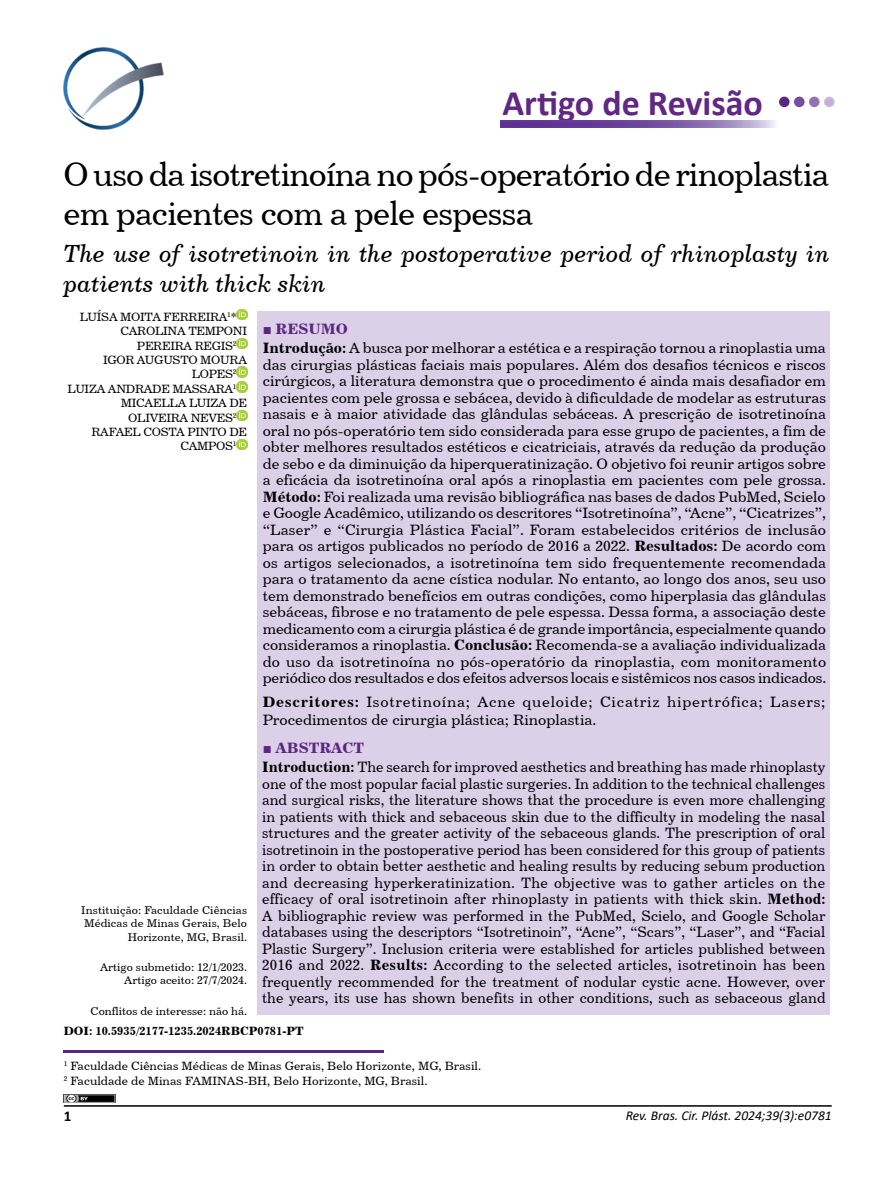
<style>
.page{position:relative;width:893px;height:1191px;background:#fff}
.page>*{position:absolute;margin:0;border:0;box-sizing:border-box;transform-origin:0 0}
.t1{font:700 36px "Calibri";color:#602883}
.t2{font:33.75px/39px "Century 731 BT Roman A";letter-spacing:-.03em;color:#000}
.t3{font:24.75px/29.7px "Century 731 BT Italic A";color:#000}
.t4{font:15px/16.5px "Century 731 BT Roman A";color:#000;text-align:justify}
.t5{font:15px/16.5px "Century 731 BT Roman A";color:#000;text-align:justify;scale:.95 1}
.t6{font:15px/18px "Century 731 BT Roman A";letter-spacing:.05em;color:#000}
.t7{font:15px "Century 731 BT Bold A";color:#5c2783}
.t8{font:700 15px "Calibri";color:#000}
.t9{font:italic 13.5px "Calibri";color:#000}
.t10{font:12px "Century 731 BT Roman A";letter-spacing:-.025em;color:#000}
.t11{font:12px/15px "Century 731 BT Roman A";color:#000}
.t12{font:12px "Century 731 BT Bold A";color:#000}
.t13{font:11.25px/13.5px "Century 731 BT Roman A";letter-spacing:.01em;color:#000;text-align:right}
.s1{font-family:"Times New Roman";font-weight:700}
.s2{font-family:"Century 731 BT Bold A"}
</style>
<div class="page">
<hr style="left:64px;top:1105px;width:768px;height:1px;background:#000">
<svg style="left:236px;top:309px;width:11px;height:11px"></svg>
<svg style="left:236px;top:338px;width:11px;height:11px"></svg>
<svg style="left:236px;top:367px;width:11px;height:25px"></svg>
<svg style="left:236px;top:410px;width:11px;height:11px"></svg>
<svg style="left:236px;top:439px;width:11px;height:10px"></svg>
<img style="left:63px;top:47px;width:101px;height:82px">
<div style="left:258px;top:312px;width:572px;height:703px;background:#dbd0e7"></div>
<hr style="left:64px;top:1050px;width:320px;height:2px;background:#5c2783">
<img style="left:64px;top:1094px;width:51px;height:9px">
<img style="left:501px;top:121px;width:275px;height:7px">
<div style="left:780px;top:97px;width:9px;height:9px;background:#5c2783;border-radius:50%"></div>
<div style="left:779px;top:97px;width:11px;height:10px;border:2px solid #5c2783;border-radius:50%"></div>
<div style="left:795px;top:97px;width:9px;height:9px;background:#7551a1;border-radius:50%"></div>
<div style="left:794px;top:97px;width:11px;height:10px;border:2px solid #794897;border-radius:50%"></div>
<div style="left:810px;top:97px;width:9px;height:9px;background:#8f73b4;border-radius:50%"></div>
<div style="left:809px;top:97px;width:11px;height:10px;border:2px solid #9774b1;border-radius:50%"></div>
<div style="left:825px;top:97px;width:9px;height:9px;background:#beb0d6;border-radius:50%"></div>
<div style="left:824px;top:97px;width:11px;height:10px;border:2px solid #c9bbdd;border-radius:50%"></div>
<h1 class="t1" style="left:502px;top:78px;width:262px">Artigo de Revisão</h1>
<h2 class="t2" style="left:63px;top:154px;width:767px">O uso da isotretinoína no pós-operatório de rinoplastia em pacientes com a pele espessa</h2>
<h3 class="t3" style="left:63px;top:238px;width:768px">The use of isotretinoin in the postoperative period of rhinoplasty in patients with thick skin</h3>
<p class="t10" style="left:80px;top:309px;width:158px">LUÍSA MOITA FERREIRA<sup>1</sup>*</p>
<p class="t10" style="left:121px;top:324px;width:128px">CAROLINA TEMPONI</p>
<p class="t10" style="left:137px;top:338px;width:101px">PEREIRA REGIS<sup>2</sup></p>
<p class="t10" style="left:103px;top:352px;width:146px">IGOR AUGUSTO MOURA</p>
<p class="t10" style="left:192px;top:367px;width:46px">LOPES<sup>2</sup></p>
<p class="t10" style="left:68px;top:381px;width:171px">LUIZA ANDRADE MASSARA<sup>1</sup></p>
<p class="t10" style="left:121px;top:396px;width:128px">MICAELLA LUIZA DE</p>
<p class="t10" style="left:128px;top:410px;width:110px">OLIVEIRA NEVES<sup>2</sup></p>
<p class="t10" style="left:91px;top:424px;width:157px">RAFAEL COSTA PINTO DE</p>
<p class="t10" style="left:180px;top:439px;width:58px">CAMPOS<sup>1</sup></p>
<p class="t13" style="left:81px;top:903px;width:167px">Instituição: Faculdade Ciências<br>Médicas de Minas Gerais, Belo<br>Horizonte, MG, Brasil.</p>
<p class="t13" style="left:100px;top:959px;width:148px">Artigo submetido: 12/1/2023.<br>Artigo aceito: 27/7/2024.</p>
<p class="t13" style="left:91px;top:1003px;width:158px">Conflitos de interesse: não há.</p>
<p class="t7" style="left:263px;top:319px;width:87px"><span class="s1">■</span> RESUMO</p>
<p class="t4" style="left:263px;top:339px;width:565px"><span class="s2">Introdução:</span> A busca por melhorar a estética e a respiração tornou a rinoplastia uma das cirurgias plásticas faciais mais populares. Além dos desafios técnicos e riscos cirúrgicos, a literatura demonstra que o procedimento é ainda mais desafiador em pacientes com pele grossa e sebácea, devido à dificuldade de modelar as estruturas nasais e à maior atividade das glândulas sebáceas. A prescrição de isotretinoína oral no pós-operatório tem sido considerada para esse grupo de pacientes, a fim de obter melhores resultados estéticos e cicatriciais, através da redução da produção de sebo e da diminuição da hiperqueratinização. O objetivo foi reunir artigos sobre a eficácia da isotretinoína oral após a rinoplastia em pacientes com pele grossa.<br><span class="s2">Método:</span> Foi realizada uma revisão bibliográfica nas bases de dados PubMed, Scielo e Google Acadêmico, utilizando os descritores “Isotretinoína”, “Acne”, “Cicatrizes”, “Laser” e “Cirurgia Plástica Facial”. Foram estabelecidos critérios de inclusão para os artigos publicados no período de 2016 a 2022. <span class="s2">Resultados:</span> De acordo com os artigos selecionados, a isotretinoína tem sido frequentemente recomendada para o tratamento da acne cística nodular. No entanto, ao longo dos anos, seu uso tem demonstrado benefícios em outras condições, como hiperplasia das glândulas sebáceas, fibrose e no tratamento de pele espessa. Dessa forma, a associação deste medicamento com a cirurgia plástica é de grande importância, especialmente quando consideramos a rinoplastia. <span class="s2">Conclusão:</span> Recomenda-se a avaliação individualizada do uso da isotretinoína no pós-operatório da rinoplastia, com monitoramento periódico dos resultados e dos efeitos adversos locais e sistêmicos nos casos indicados.</p>
<p class="t6" style="left:263px;top:692px;width:564px"><span class="s2">Descritores:</span> Isotretinoína; Acne queloide; Cicatriz hipertrófica; Lasers;<br>Procedimentos de cirurgia plástica; Rinoplastia.</p>
<p class="t7" style="left:263px;top:738px;width:103px"><span class="s1">■</span> ABSTRACT</p>
<p class="t5" style="left:262px;top:758px;width:595px"><span class="s2">Introduction:</span> The search for improved aesthetics and breathing has made rhinoplasty one of the most popular facial plastic surgeries. In addition to the technical challenges and surgical risks, the literature shows that the procedure is even more challenging in patients with thick and sebaceous skin due to the difficulty in modeling the nasal structures and the greater activity of the sebaceous glands. The prescription of oral isotretinoin in the postoperative period has been considered for this group of patients in order to obtain better aesthetic and healing results by reducing sebum production and decreasing hyperkeratinization. The objective was to gather articles on the efficacy of oral isotretinoin after rhinoplasty in patients with thick skin. <span class="s2">Method:<br></span>A bibliographic review was performed in the PubMed, Scielo, and Google Scholar databases using the descriptors “Isotretinoin”, “Acne”, “Scars”, “Laser”, and “Facial Plastic Surgery”. Inclusion criteria were established for articles published between 2016 and 2022. <span class="s2">Results:</span> According to the selected articles, isotretinoin has been frequently recommended for the treatment of nodular cystic acne. However, over the years, its use has shown benefits in other conditions, such as sebaceous gland</p>
<p class="t12" style="left:64px;top:1023px;width:241px">DOI: 10.5935/2177-1235.2024RBCP0781-PT</p>
<p class="t11" style="left:64px;top:1058px;width:419px"><sup>1</sup> Faculdade Ciências Médicas de Minas Gerais, Belo Horizonte, MG, Brasil.<br><sup>2</sup> Faculdade de Minas FAMINAS-BH, Belo Horizonte, MG, Brasil.</p>
<p class="t8" style="left:64px;top:1105px;width:9px">1</p>
<p class="t9" style="left:626px;top:1106px;width:208px">Rev. Bras. Cir. Plást. 2024;39(3):e0781</p>
</div>
